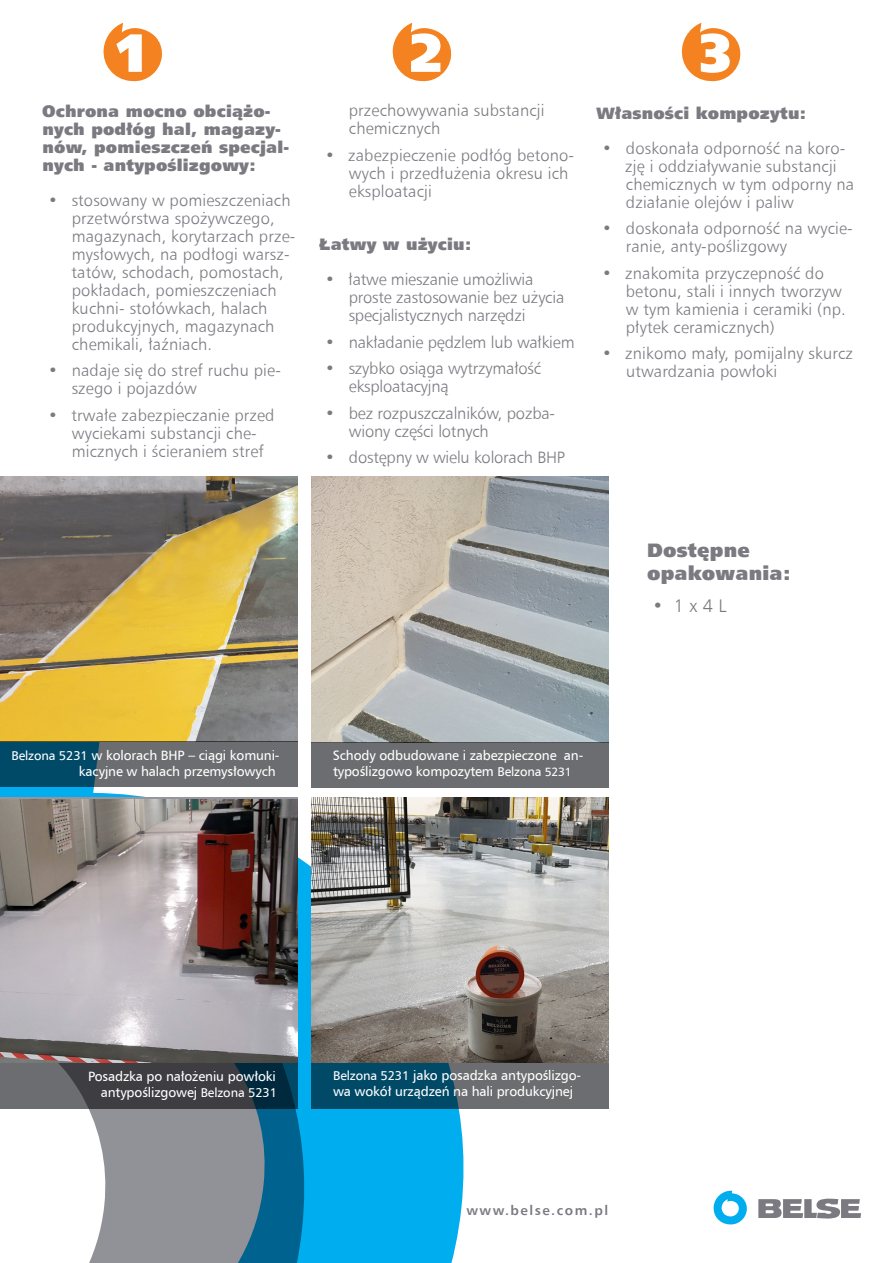
<style>
.page{position:relative;width:893px;height:1263px;background:#fff}
.page>*{position:absolute;margin:0;border:0;box-sizing:border-box;transform-origin:0 0}
.t1{font:54px "Humnst 777 X Blk EU";color:#fff}
.t2{font:19.5px/23.4px "Humnst 777 X Blk EU";letter-spacing:.01em;color:#7b7a81}
.t3{font:18.3px "Humnst 777 Lt EU";color:#7b7a81}
.t4{font:16.5px/18px "Humnst 777 Lt EU";letter-spacing:.01em;color:#7b7a81}
.t5{font:16.5px/18px "Humnst 777 Lt EU";letter-spacing:-.01em;color:#7b7a81}
.t6{font:16.5px/18px "Humnst 777 X Blk EU";letter-spacing:.01em;color:#7b7a81}
.t7{font:13.5px/16.5px "Humnst 777 EU";letter-spacing:-.01em;color:#fff}
.t8{font:700 13.5px "Humnst 777 EU";letter-spacing:.11em;color:#7b7a81}
.s1{font-size:12.75px}
.s2{font-size:12px}
</style>
<div class="page">
<svg style="left:0;top:787px;width:465px;height:476px"></svg>
<img style="left:311px;top:477px;width:298px;height:265px">
<img style="left:0;top:799px;width:298px;height:264px">
<img style="left:0;top:477px;width:298px;height:265px">
<img style="left:311px;top:797px;width:298px;height:266px">
<svg style="left:758px;top:1198px;width:103px;height:20px"></svg>
<svg style="left:713px;top:1190px;width:34px;height:35px"></svg>
<svg style="left:103px;top:22px;width:59px;height:60px"></svg>
<svg style="left:392px;top:23px;width:60px;height:59px"></svg>
<svg style="left:681px;top:23px;width:60px;height:59px"></svg>
<svg style="left:0;top:742px;width:298px;height:45px;background:#48616d"></svg>
<svg style="left:311px;top:1063px;width:298px;height:45px;background:#385c6c"></svg>
<svg style="left:0;top:1063px;width:298px;height:45px;background:#3e464e"></svg>
<div style="left:311px;top:742px;width:298px;height:45px;background:#6c6d70"></div>
<p class="t1" style="left:116px;top:18px;width:32px">1</p>
<p class="t1" style="left:410px;top:18px;width:34px">2</p>
<p class="t1" style="left:699px;top:18px;width:33px">3</p>
<p class="t6" style="left:42px;top:102px;width:249px">Ochrona mocno obciążo&shy;nych podłóg hal, magazy&shy;nów, pomieszczeń specjal&shy;nych - antypoślizgowy:</p>
<p class="t4" style="left:72px;top:191px;width:225px;text-indent:-24px">• stosowany w pomieszczeniach przetwórstwa spożywczego, magazynach, korytarzach prze&shy;mysłowych, na podłogi warsz&shy;tatów, schodach, pomostach, pokładach, pomieszczeniach kuchni- stołówkach, halach produkcyjnych, magazynach chemikali, łaźniach.</p>
<p class="t4" style="left:72px;top:361px;width:211px;text-indent:-24px">• nadaje się do stref ruchu pie&shy;szego i pojazdów</p>
<p class="t4" style="left:72px;top:406px;width:204px;text-indent:-24px">• trwałe zabezpieczanie przed wyciekami substancji che&shy;micznych i ścieraniem stref</p>
<p class="t4" style="left:349px;top:102px;width:197px">przechowywania substancji chemicznych</p>
<p class="t4" style="left:349px;top:146px;width:227px;text-indent:-24px">• zabezpieczenie podłóg betono&shy;wych i przedłużenia okresu ich eksploatacji</p>
<p class="t6" style="left:319px;top:236px;width:154px">Łatwy w użyciu:</p>
<p class="t5" style="left:349px;top:270px;width:217px;text-indent:-24px">• łatwe mieszanie umożliwia proste zastosowanie bez użycia specjalistycznych narzędzi</p>
<p class="t5" style="left:325px;top:333px;width:251px">• nakładanie pędzlem lub wałkiem</p>
<p class="t5" style="left:349px;top:359px;width:194px;text-indent:-24px">• szybko osiąga wytrzymałość eksploatacyjną</p>
<p class="t5" style="left:349px;top:404px;width:208px;text-indent:-24px">• bez rozpuszczalników, pozba&shy;wiony części lotnych</p>
<p class="t5" style="left:325px;top:448px;width:242px">• dostępny w wielu kolorach BHP</p>
<p class="t6" style="left:597px;top:105px;width:211px">Własności kompozytu:</p>
<p class="t4" style="left:625px;top:139px;width:230px;text-indent:-23px">• doskonała odporność na koro&shy;zję i oddziaływanie substancji chemicznych w tym odporny na działanie olejów i paliw</p>
<p class="t4" style="left:626px;top:219px;width:228px;text-indent:-24px">• doskonała odporność na wycie&shy;ranie, anty-poślizgowy</p>
<p class="t4" style="left:626px;top:264px;width:221px;text-indent:-24px">• znakomita przyczepność do betonu, stali i innych tworzyw w tym kamienia i ceramiki (np. płytek ceramicznych)</p>
<p class="t4" style="left:626px;top:344px;width:229px;text-indent:-24px">• znikomo mały, pomijalny skurcz utwardzania powłoki</p>
<p class="t2" style="left:647px;top:539px;width:145px">Dostępne opakowania:</p>
<p class="t3" style="left:652px;top:594px;width:75px">• 1 x 4 L</p>
<p class="t7" style="left:12px;top:746px;width:269px;text-align:right"><span class="s1">Belzona 5231</span> w kolorach BHP – ciągi komuni&shy;kacyjne w halach przemysłowych</p>
<p class="t7" style="left:333px;top:747px;width:252px">Schody odbudowane i zabezpieczone an&shy;typoślizgowo kompozytem <span class="s1">Belzona</span> <span class="s2">5231</span></p>
<p class="t7" style="left:88px;top:1067px;width:189px">Posadzka po nałożeniu powłoki</p>
<p class="t7" style="left:101px;top:1084px;width:178px">antypoślizgowej <span class="s1">Belzona 5231</span></p>
<p class="t7" style="left:333px;top:1066px;width:250px"><span class="s1">Belzona 5231</span> jako posadzka antypoślizgo&shy;wa wokół urządzeń na hali produkcyjnej</p>
<p class="t8" style="left:466px;top:1201px;width:143px">www.belse.com.pl</p>
</div>
